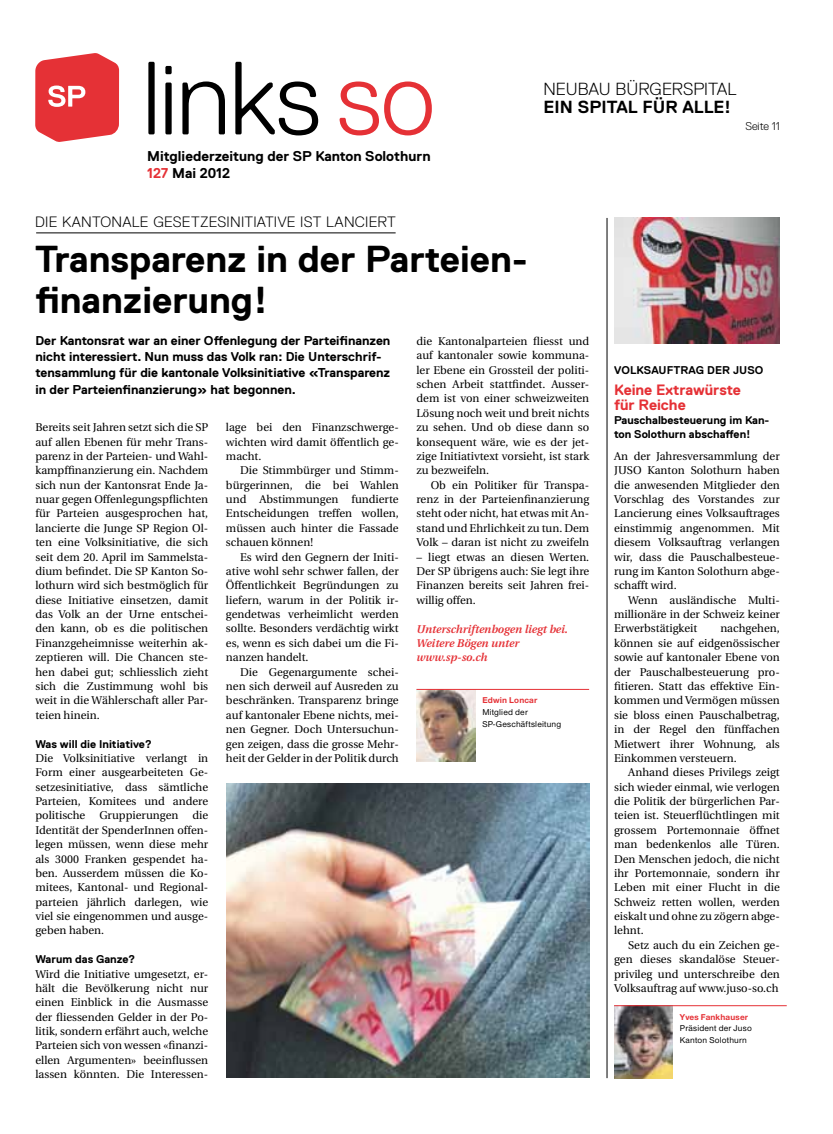
<style>
.page{position:relative;width:833px;height:1134px;background:#fff}
.page>*{position:absolute;margin:0;border:0;box-sizing:border-box;transform-origin:0 0}
.t1{font:300 103.75px "Replica";color:#000}
.t2{font:700 37.5px/41.2px "Replica";color:#000}
.t3{font:300 17.5px "Replica";color:#000}
.t4{font:700 17.5px "Replica";color:#000}
.t5{font:300 15px "Replica";letter-spacing:.015em;color:#000}
.t6{font:700 15px/14.4px "Replica";color:#e53136}
.t7{font:700 14.25px/17.5px "Replica";color:#000}
.t8{font:700 12.75px/16.2px "Replica";color:#000}
.t9{font:11.25px/14.4px "Utopia";color:#000;text-align:justify}
.t10{font:700 11.25px/14.4px "Replica";color:#000}
.t11{font:italic 600 11.25px/14.4px "Utopia";color:#e53136}
.t12{font:300 11.25px "Replica";color:#000}
.t13{font:500 8.75px/11.9px "Nimbus San Nov";letter-spacing:.02em;color:#000}
.t14{font:700 8.75px "Nimbus San Nov";letter-spacing:.02em;color:#e53136}
.s1{color:#e53136}
</style>
<div class="page">
<svg style="left:35px;top:53px;width:84px;height:89px;background:#e95256"></svg>
<hr style="left:36px;top:233px;width:359px;height:1px;background:#000">
<img style="left:416px;top:690px;width:59px;height:72px">
<img style="left:614px;top:1006px;width:59px;height:72px">
<hr style="left:416px;top:689px;width:173px;height:1px;background:#e53136">
<hr style="left:614px;top:1005px;width:172px;height:1px;background:#e53136">
<hr style="left:607px;top:218px;width:1px;height:860px;background:#000">
<img style="left:614px;top:218px;width:166px;height:126px">
<img style="left:226px;top:784px;width:363px;height:294px">
<h1 class="t1" style="left:142px;top:41px;width:294px">LINKS <span class="s1">SO</span></h1>
<p class="t7" style="left:147px;top:147px;width:285px">Mitgliederzeitung der SP Kanton Solothurn<br><span class="s1">127</span> Mai 2012</p>
<h3 class="t5" style="left:35px;top:214px;width:362px">DIE KANTONALE GESETZESINITIATIVE IST LANCIERT</h3>
<h2 class="t2" style="left:35px;top:238px;width:494px">Transparenz in der Parteien&shy;finanzierung!</h2>
<h3 class="t3" style="left:543px;top:80px;width:194px">NEUBAU BÜRGERSPITAL</h3>
<h3 class="t4" style="left:543px;top:97px;width:189px">ein spital für alle!</h3>
<p class="t12" style="left:745px;top:120px;width:36px">SEITE 11</p>
<p class="t8" style="left:35px;top:332px;width:356px">Der Kantonsrat war an einer Offenlegung der Parteifinanzen nicht interessiert. N un muss das Volk ran: Die Unterschrif&shy;tensammlung für die kantonale Volksinitiative «Transparenz in der Parteienfinanzierung» hat begonnen.</p>
<p class="t9" style="left:35px;top:420px;width:174px">Bereits seit Jahren setzt sich die SP auf allen Ebenen für mehr Trans&shy;parenz in der Parteien- und Wahl&shy;kampffinanzierung ein. Nachdem sich nun der Kantonsrat Ende Ja&shy;nuar gegen Offenlegungspflichten für Parteien ausgesprochen hat, lancierte die Junge SP Region Ol&shy;ten eine Volksinitiative, die sich seit dem 20. April im Sammelsta&shy;dium befindet. Die SP Kanton So&shy;lothurn wird sich bestmöglich für diese Initiative einsetzen, damit das Volk an der Urne entschei&shy;den kann, ob es die politischen Finanzgeheimnisse weiterhin ak&shy;zeptieren will. Die Chancen ste&shy;hen dabei gut; schliesslich zieht sich die Zustimmung wohl bis weit in die Wählerschaft aller Par&shy;teien hinein.</p>
<p class="t10" style="left:35px;top:736px;width:118px">Was will die I nitiative?</p>
<p class="t9" style="left:35px;top:751px;width:174px;text-align:left">Die Volksinitiative verlangt in<br>Form einer ausgearbeiteten Ge&shy;setzesinitiative, dass sämtliche<br>Parteien, Komitees und andere politische Gruppierungen die<br>Identität der SpenderInnen offen&shy;legen müssen, wenn diese mehr als 3000 Franken gespendet ha&shy;ben. Ausserdem müssen die Ko&shy;mitees, Kantonal- und Regional&shy;parteien jährlich darlegen, wie viel sie eingenommen und ausge&shy;geben haben.</p>
<p class="t10" style="left:35px;top:952px;width:102px">Warum das Ganze?</p>
<p class="t9" style="left:35px;top:967px;width:174px">Wird die Initiative umgesetzt, er&shy;hält die Bevölkerung nicht nur einen Einblick in die Ausmasse der fliessenden Gelder in der Po&shy;litik, sondern erfährt auch, welche Parteien sich von wessen «finanzi&shy;ellen Argumenten» beeinflussen lassen könnten. Die Interessen-</p>
<p class="t9" style="left:226px;top:420px;width:174px">lage bei den Finanzschwerge&shy;wichten wird damit öffentlich ge&shy;macht.</p>
<p class="t9" style="left:226px;top:463px;width:174px;text-indent:14px">Die Stimmbürger und Stimm&shy;bürgerinnen, die bei Wahlen und Abstimmungen fundierte Entscheidungen treffen wollen, müssen auch hinter die Fassade schauen können!</p>
<p class="t9" style="left:226px;top:550px;width:174px;text-indent:14px">Es wird den Gegnern der Initi&shy;ative wohl sehr schwer fallen, der Öffentlichkeit Begründungen zu liefern, warum in der Politik ir&shy;gendetwas verheimlicht werden sollte. Besonders verdächtig wirkt es, wenn es sich dabei um die Fi&shy;nanzen handelt.</p>
<p class="t9" style="left:226px;top:665px;width:174px;text-indent:14px">Die Gegenargumente schei&shy;nen sich derweil auf Ausreden zu beschränken. Transparenz bringe auf kantonaler Ebene nichts, mei&shy;nen Gegner. Doch Untersuchun&shy;gen zeigen, dass die grosse Mehr&shy;heit der Gelder in der Politik durch</p>
<p class="t9" style="left:416px;top:334px;width:174px">die Kantonalparteien fliesst und auf kantonaler sowie kommuna&shy;ler Ebene ein Grossteil der politi&shy;schen Arbeit stattfindet. Ausser&shy;dem ist von einer schweizweiten Lösung noch weit und breit nichts zu sehen. Und ob diese dann so konsequent wäre, wie es der jet&shy;zige Initiativtext vorsieht, ist stark zu bezweifeln.</p>
<p class="t9" style="left:416px;top:478px;width:174px;text-indent:14px">Ob ein Politiker für Transpa&shy;renz in der Parteienfinanzierung steht oder nicht, hat etwas mit An&shy;stand und Ehrlichkeit zu tun. Dem Volk – daran ist nicht zu zweifeln</p>
<p class="t9" style="left:416px;top:550px;width:174px">– liegt etwas an diesen Werten.<br>Der SP übrigens auch: Sie legt ihre Finanzen bereits seit Jahren frei&shy;willig offen.</p>
<p class="t11" style="left:416px;top:622px;width:153px">Unterschriftenbogen liegt bei.<br>Weitere Bögen unter www.sp-so.ch</p>
<p class="t14" style="left:482px;top:695px;width:56px">Edwin Loncar</p>
<p class="t13" style="left:482px;top:706px;width:80px">Mitglied der<br>SP-Geschäftsleitung</p>
<p class="t10" style="left:614px;top:363px;width:134px">Vo lksau ftrag der Juso</p>
<h3 class="t6" style="left:614px;top:383px;width:128px">Keine Extrawürste für Reiche</h3>
<p class="t10" style="left:614px;top:413px;width:157px">Pauschalbesteuerung im Kan&shy;ton Solothurn abschaffen!</p>
<p class="t9" style="left:614px;top:449px;width:167px">An der Jahresversammlung der JUSO Kanton Solothurn haben die anwesenden Mitglieder den Vorschlag des Vorstandes zur Lancierung eines Volksauftrages einstimmig angenommen. Mit diesem Volksauftrag verlangen wir, dass die Pauschalbesteue&shy;rung im Kanton Solothurn abge&shy;schafft wird.</p>
<p class="t9" style="left:614px;top:593px;width:167px;text-indent:14px">Wenn ausländische Multi&shy;millionäre in der Schweiz keiner Erwerbstätigkeit</p>
<p class="t9" style="left:614px;top:622px;width:167px;text-indent:106px">nachgehen, können sie auf eidgenössischer sowie auf kantonaler Ebene von der Pauschalbesteuerung pro&shy;fitieren. Statt das effektive Ein&shy;kommen und Vermögen müssen sie bloss einen Pauschalbetrag, in der Regel den fünffachen Mietwert ihrer Wohnung, als Einkommen versteuern.</p>
<p class="t9" style="left:614px;top:765px;width:167px;text-align:left;text-indent:14px">Anhand dieses Privilegs zeigt sich wieder einmal, wie verlogen die Politik der bürgerlichen Par&shy;teien ist. Steuerflüchtlingen mit grossem Portemonnaie öffnet man bedenkenlos alle Türen.<br>Den Menschen jedoch, die nicht ihr Portemonnaie, sondern ihr<br>Leben mit einer Flucht in die<br>Schweiz retten wollen, werden eiskalt und ohne zu zögern abge&shy;lehnt.</p>
<p class="t9" style="left:614px;top:938px;width:167px;text-indent:14px">Setz auch du ein Zeichen ge&shy;gen dieses skandalöse Steuer&shy;privileg und unterschreibe den Volksauftrag auf www.juso-so.ch</p>
<p class="t14" style="left:680px;top:1011px;width:70px">Yves Fankhauser</p>
<p class="t13" style="left:680px;top:1022px;width:73px">Präsident der Juso<br>Kanton Solothurn</p>
</div>
